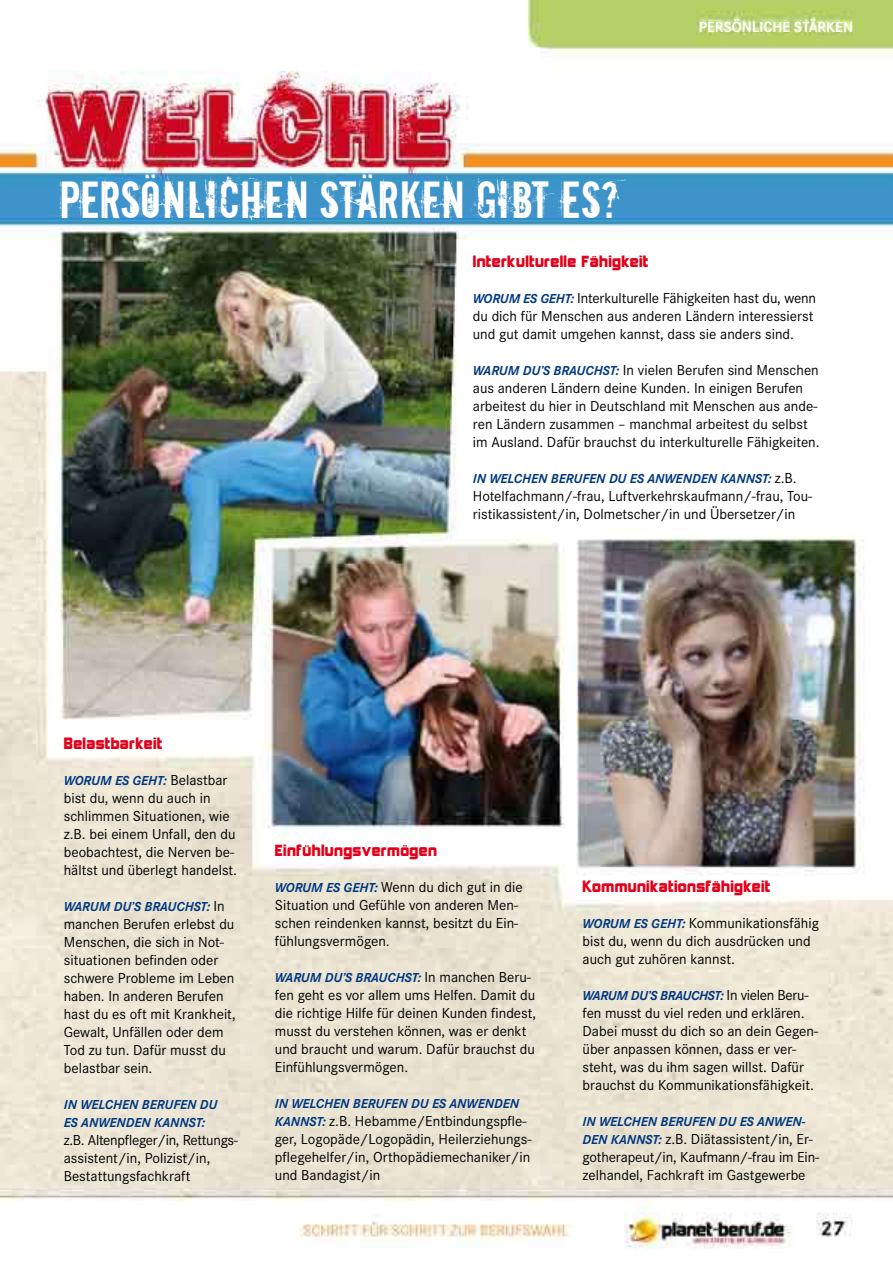
<style>
.page{position:relative;width:893px;height:1263px;background:#fff}
.page>*{position:absolute;margin:0;border:0;box-sizing:border-box;transform-origin:0 0}
.t1{font:49.5px "Downcome";letter-spacing:.01em;color:#fff}
.t2{font:15px/18px "Corporate S";color:#000}
.t3{font:15px "Kimberley";letter-spacing:.025em;color:#e2001a}
.t4{font:600 15px "Corporate S";color:#fff}
.t5{font:italic 700 13.5px/18px "Corporate S";color:#003882}
.s1{font-weight:700;font-style:italic;font-size:13.5px;color:#003882}
.s2{font-weight:400;font-style:normal;font-size:15px;color:#000}
</style>
<div class="page">
<img style="left:0;top:0;width:892px;height:1249px">
<h1 class="t1" style="left:60px;top:166px;width:561px">PERSÖNLICHEN STÄRKEN GIBT ES?</h1>
<p class="t4" style="left:699px;top:18px;width:156px">PERSÖNLICHE STÄRKEN</p>
<p class="t3" style="left:473px;top:253px;width:177px">Interkulturelle Fähigkeit</p>
<p class="t2" style="left:473px;top:289px;width:345px"><span class="s1">WORUM ES GEHT:</span> I nterkulturelle Fähigkeiten hast du, wenn du dich für Menschen aus anderen Ländern interessierst und gut damit umgehen kannst, dass sie anders sind.</p>
<p class="t2" style="left:473px;top:361px;width:348px"><span class="s1">WARUM DU’S BRAUCHST:</span> I n vielen Berufen sind Menschen aus anderen Ländern deine Kunden. I n einigen Berufen arbeitest du hier in Deutschland mit Menschen aus ande&shy;ren Ländern zusammen – manchmal arbeitest du selbst im Ausland. Dafür brauchst du interkulturelle Fähigkeiten.</p>
<p class="t5" style="left:473px;top:469px;width:26px">IN WELCHE</p>
<p class="t5" style="left:538px;top:469px;width:260px">N BERUFEN DU ES ANWENDEN KANNST: <span class="s2">z.B.</span></p>
<p class="t2" style="left:473px;top:487px;width:341px">H otelfachmann/-frau, Luftverkehrskaufmann/-frau, Tou&shy;ristikassistent/in, Dolmetscher/in und Übersetzer/in</p>
<p class="t3" style="left:64px;top:735px;width:100px">Belastbarkeit</p>
<p class="t5" style="left:64px;top:772px;width:165px">WORUM ES GEHT: <span class="s2">Belastbar</span></p>
<p class="t2" style="left:64px;top:789px;width:175px">bist du, wenn du auch in schlimmen Situationen, wie z.B. bei einem Unfall, den du beobachtest, die N erven be&shy;hältst und überlegt handelst.</p>
<p class="t5" style="left:64px;top:898px;width:162px">WARUM DU’S BRAUCHST: <span class="s2">I n</span></p>
<p class="t2" style="left:64px;top:915px;width:173px">manchen Berufen erlebst du<br>Menschen, die sich in Not&shy;situationen befinden oder schwere Probleme im Leben haben. I n anderen Berufen hast du es oft mit Krankheit,<br>Gewalt, Unfällen oder dem<br>Tod zu tun. Dafür musst du belastbar sein.</p>
<p class="t5" style="left:64px;top:1096px;width:26px">IN WELCHE</p>
<p class="t5" style="left:64px;top:1096px;width:155px;text-indent:65px">N BERUFEN DU<br>ES ANWENDEN KANNST:</p>
<p class="t2" style="left:64px;top:1131px;width:176px">z.B. Altenpfleger/in, Rettungs&shy;assistent/in, Polizist/in,<br>Bestattungsfachkraft</p>
<p class="t3" style="left:275px;top:842px;width:164px">Einfühlungsvermögen</p>
<p class="t2" style="left:275px;top:878px;width:249px"><span class="s1">WORUM ES GEHT:</span> Wenn du dich gut in die Situation und Gefühle von anderen Men&shy;schen reindenken kannst, besitzt du Ein&shy;fühlungsvermögen.</p>
<p class="t5" style="left:275px;top:969px;width:258px">WARUM DU’S BRAUCHST: <span class="s2">I n manchen Beru-</span></p>
<p class="t2" style="left:275px;top:986px;width:263px">fen geht es vor allem ums Helfen. Damit du die richtige H ilfe für deinen Kunden findest, musst du verstehen können, was er denkt und braucht und warum. Dafür brauchst du Einfühlungsvermögen.</p>
<p class="t5" style="left:275px;top:1095px;width:26px">IN WELCHE</p>
<p class="t5" style="left:340px;top:1095px;width:180px">N BER UFEN DU ES ANWENDEN</p>
<p class="t2" style="left:275px;top:1112px;width:258px"><span class="s1">KANNST:</span> z.B. Hebamme/Entbindungspfle&shy;ger, Logopäde/Logopädin, Heilerziehungs&shy;pflegehelfer/in, Orthopädiemechaniker/in und Bandagist/in</p>
<p class="t3" style="left:583px;top:878px;width:189px">Kommunikationsfähigkeit</p>
<p class="t2" style="left:583px;top:914px;width:238px"><span class="s1">WORUM ES GEHT:</span> Kommunikationsfähig bist du, wenn du dich ausdrücken und auch gut zuhören kannst.</p>
<p class="t5" style="left:583px;top:986px;width:227px">WARUM DU’S BRAUCHST: <span class="s2">I n vielen Beru-</span></p>
<p class="t2" style="left:583px;top:1004px;width:237px">fen musst du viel reden und erklären.<br>Dabei musst du dich so an dein Gegen&shy;über anpassen können, dass er ver&shy;steht, was du ihm sagen willst. Dafür brauchst du Kommunikationsfähigkeit.</p>
<p class="t5" style="left:583px;top:1112px;width:26px">IN WELCHE</p>
<p class="t5" style="left:648px;top:1112px;width:159px">N BERUFEN DU ES ANWEN-</p>
<p class="t2" style="left:583px;top:1130px;width:238px"><span class="s1">DEN KANNST:</span> z.B. Diätassistent/in, Er&shy;gotherapeut/in, Kaufmann/-frau im Ein&shy;zelhandel, Fachkraft im Gastgewerbe</p>
</div>
